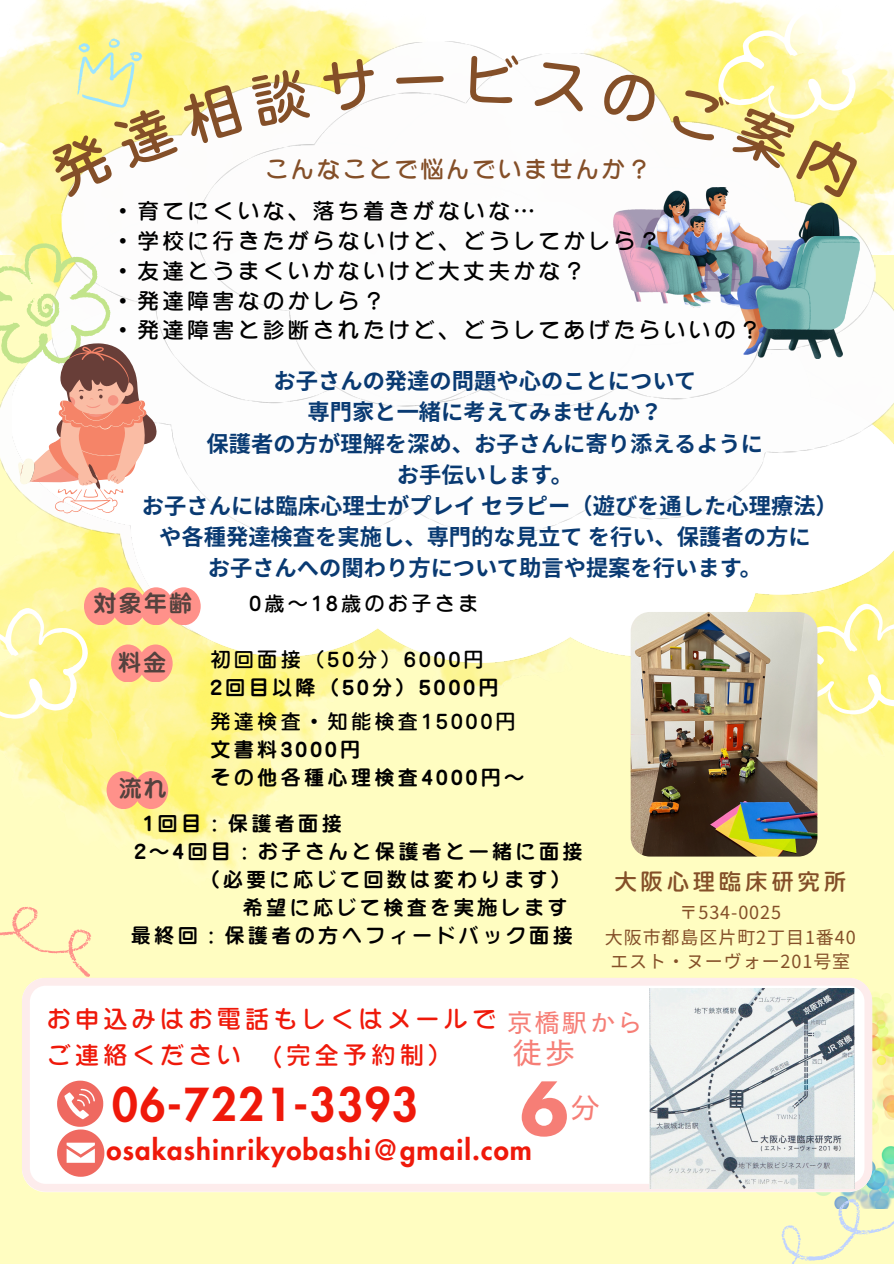
<style>
.page{position:relative;width:894px;height:1264px;background:#fff}
.page>*{position:absolute;margin:0;border:0;box-sizing:border-box;transform-origin:0 0}
.t1{font:700 70.5px "Futura LT Pro";color:#f67e76}
.t2{font:800 44.4px "Futura LT Pro";letter-spacing:.04em;color:#ef190a}
.t3{font:30.6px "Canva Cezanne Pro N M";color:#f67e76}
.t4{font:29.85px "Canva Cezanne Pro N M";color:#f67e76}
.t5{font:800 27.45px "Futura LT Pro";letter-spacing:.04em;color:#ef190a}
.t6{font:26.1px "Canva Cezanne Pro N M";letter-spacing:.05em;color:#f67e76}
.t7{font:24px/36px "Iwa R Go Std Db";letter-spacing:.18em;color:#ef190a}
.t8{font:23.4px "Iwa R Go Std Db";letter-spacing:.11em;color:#844f28}
.t9{font:700 23.25px "Iwa R Go Std";letter-spacing:.08em;color:#54423e}
.t10{font:22.5px "Iwa R Go Std Db";letter-spacing:.16em;color:#844f28}
.t11{font:700 22.35px/31px "Noto Sans JP";color:#093a72;text-align:center}
.t12{font:21.6px "Iwa R Go Std Db";letter-spacing:.16em;color:#000}
.t13{font:700 20.1px "Iwa R Go Std";letter-spacing:.16em;color:#000}
.t14{font:20.1px/28.2px "Iwa R Go Std Db";letter-spacing:.16em;color:#000}
.t15{font:18px "Noto Sans JP";letter-spacing:.05em;color:#844f28}
.s1{font-family:"Iwa R Go Std";font-weight:700}
</style>
<div class="page">
<div style="left:0;top:255px;width:893px;height:1008px;background:#fffdc1"></div>
<img style="left:0;top:674px;width:281px;height:199px">
<img style="left:817px;top:714px;width:76px;height:82px">
<svg style="left:817px;top:662px;width:76px;height:52px"></svg>
<svg style="left:0;top:607px;width:89px;height:111px"></svg>
<img style="left:0;top:0;width:363px;height:243px">
<img style="left:592px;top:0;width:300px;height:63px">
<img style="left:223px;top:662px;width:321px;height:95px">
<img style="left:12px;top:202px;width:881px;height:460px">
<img style="left:728px;top:993px;width:165px;height:200px">
<img style="left:38px;top:63px;width:855px;height:497px">
<img style="left:57px;top:33px;width:612px;height:380px">
<div style="left:193px;top:45px;width:685px;height:371px;background:#fdfdfd"></div>
<div style="left:84px;top:587px;width:34px;height:38px;background:#ff918a;border-radius:50%"></div>
<div style="left:111px;top:587px;width:34px;height:38px;background:#ff918a;border-radius:50%"></div>
<div style="left:139px;top:587px;width:34px;height:38px;background:#ff918a;border-radius:50%"></div>
<div style="left:167px;top:587px;width:34px;height:38px;background:#ff918a;border-radius:50%"></div>
<svg style="left:22px;top:978px;width:850px;height:213px"></svg>
<svg style="left:0;top:906px;width:91px;height:71px"></svg>
<svg style="left:759px;top:1166px;width:134px;height:97px"></svg>
<svg style="left:0;top:243px;width:156px;height:270px"></svg>
<img style="left:613px;top:188px;width:246px;height:171px">
<div style="left:111px;top:644px;width:34px;height:38px;background:#ff918a;border-radius:50%"></div>
<div style="left:138px;top:644px;width:35px;height:38px;background:#ff918a;border-radius:50%"></div>
<div style="left:106px;top:771px;width:35px;height:38px;background:#ff918a;border-radius:50%"></div>
<div style="left:134px;top:771px;width:34px;height:38px;background:#ff918a;border-radius:50%"></div>
<svg style="left:57px;top:1080px;width:47px;height:96px"></svg>
<img style="left:649px;top:988px;width:204px;height:200px">
<img style="left:630px;top:612px;width:187px;height:244px">
<svg style="left:47px;top:37px;width:196px;height:161px"></svg>
<svg style="left:250px;top:66px;width:60px;height:61px"></svg>
<svg style="left:321px;top:57px;width:57px;height:55px"></svg>
<svg style="left:396px;top:76px;width:47px;height:8px"></svg>
<svg style="left:469px;top:53px;width:49px;height:51px"></svg>
<svg style="left:534px;top:61px;width:53px;height:51px"></svg>
<svg style="left:600px;top:69px;width:58px;height:56px"></svg>
<svg style="left:669px;top:7px;width:198px;height:192px"></svg>
<p class="t8" style="left:265px;top:157px;width:387px">こんなことで悩んでいませんか？</p>
<p class="t12" style="left:112px;top:200px;width:424px">・育てにくいな、落ち着きがないな…</p>
<p class="t12" style="left:112px;top:230px;width:549px">・学校に行きたがらないけど、どうしてかしら？</p>
<h6 class="t12" style="left:112px;top:259px;width:474px">・友達とうまくいかないけど大丈夫かな？</h6>
<h4 class="t12" style="left:112px;top:289px;width:274px">・発達障害なのかしら？</h4>
<h3 class="t12" style="left:112px;top:319px;width:649px">・発達障害と診断されたけど、どうしてあげたらいいの？</h3>
<p class="t11" style="left:142px;top:364px;width:697px">お子さんの発達の問題や心のことについて<br>専門家と一緒に考えてみませんか？<br>保護者の方が理解を深め、お子さんに寄り添えるように<br>お手伝いします。<br>お子さんには臨床心理士がプレイセラピー（遊びを通した心理療法）や各種発達検査を実施し、専門的な見立てを行い、保護者の方に<br>お子さんへの関わり方について助言や提案を行います。</p>
<p class="t9" style="left:93px;top:592px;width:100px">対象年齢</p>
<p class="t14" style="left:249px;top:589px;width:230px">0歳～18歳のお子さま</p>
<p class="t9" style="left:118px;top:651px;width:48px">料金</p>
<p class="t14" style="left:210px;top:644px;width:275px">初回面接（50分）6000円</p>
<h2 class="t13" style="left:210px;top:677px;width:289px">2回目以降（50分）5000円</h2>
<p class="t14" style="left:210px;top:707px;width:307px">発達検査・知能検査15000円<span class="s1">文書料3000円</span></p>
<h4 class="t9" style="left:119px;top:776px;width:50px">流れ</h4>
<p class="t13" style="left:210px;top:767px;width:314px">その他各種心理検査4000円～</p>
<p class="t13" style="left:143px;top:813px;width:200px">1回目：保護者面接</p>
<p class="t13" style="left:134px;top:841px;width:449px">2～4回目：お子さんと保護者と一緒に面接</p>
<h6 class="t13" style="left:199px;top:869px;width:373px">（必要に応じて回数は変わります）</h6>
<h6 class="t13" style="left:243px;top:897px;width:326px">希望に応じて検査を実施します</h6>
<p class="t13" style="left:131px;top:925px;width:443px">最終回：保護者の方へフィードバック面接</p>
<p class="t10" style="left:614px;top:870px;width:233px">大阪心理臨床研究所</p>
<p class="t15" style="left:679px;top:898px;width:103px">〒534-0025</p>
<p class="t15" style="left:604px;top:922px;width:252px">大阪市都島区片町2丁目 1番40</p>
<p class="t15" style="left:610px;top:947px;width:241px">エスト・ヌーヴォー201号室</p>
<p class="t7" style="left:47px;top:1000px;width:450px">お申込みはお電話もしくはメールでご連絡ください</p>
<p class="t6" style="left:506px;top:1008px;width:137px">京橋駅から</p>
<p class="t3" style="left:512px;top:1037px;width:65px">徒歩</p>
<p class="t1" style="left:520px;top:1076px;width:50px">6</p>
<p class="t7" style="left:273px;top:1036px;width:180px">(完全予約制）</p>
<p class="t2" style="left:112px;top:1084px;width:307px">06-7221-3393</p>
<h6 class="t4" style="left:570px;top:1092px;width:31px">分</h6>
<p class="t5" style="left:106px;top:1137px;width:427px">osakashinrikyobashi@gmail.com</p>
</div>
